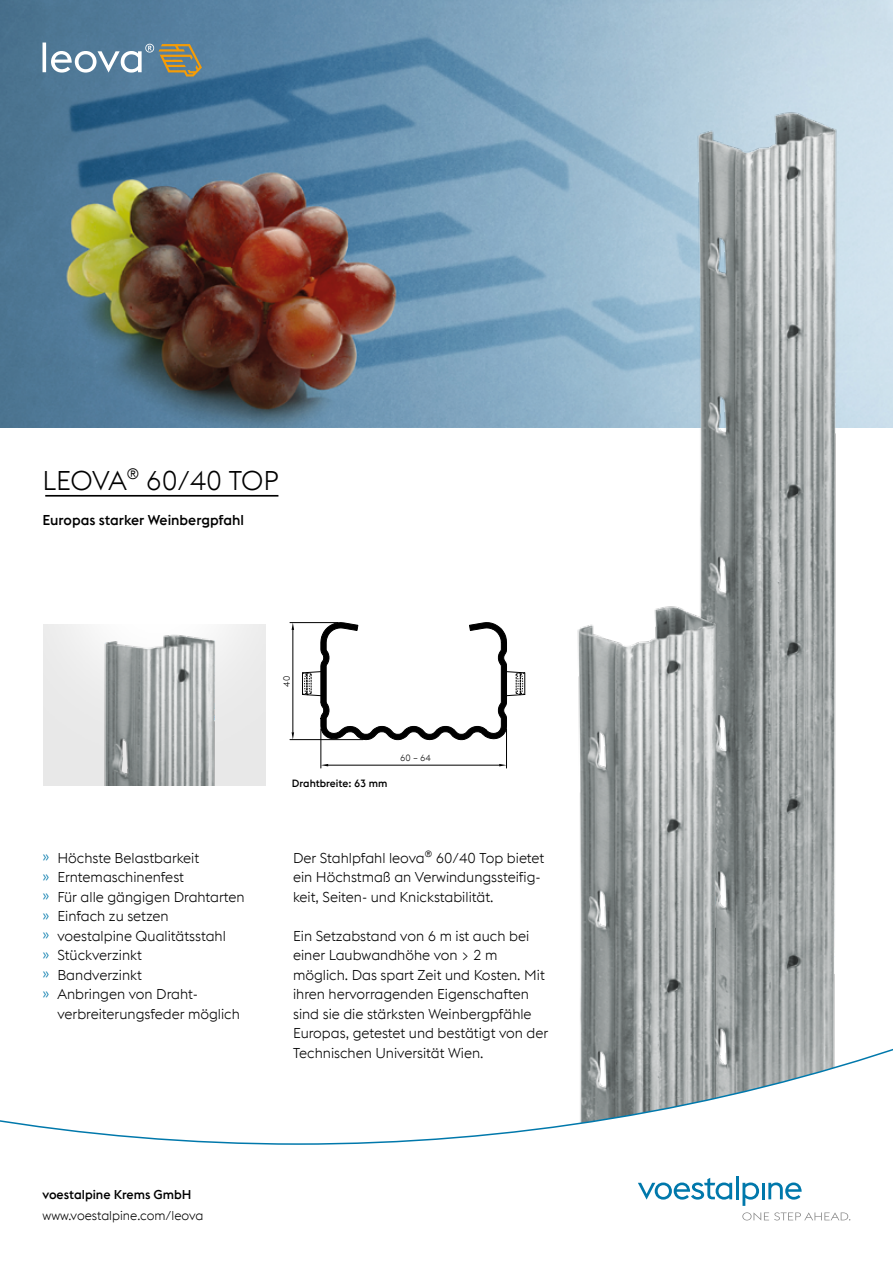
<style>
.page{position:relative;width:893px;height:1263px;background:#fff}
.page>*{position:absolute;margin:0;border:0;box-sizing:border-box;transform-origin:0 0}
.t1{font:300 27px "voestalpine";letter-spacing:-.01em;color:#000}
.t2{font:300 14.25px/19.5px "voestalpine";color:#000}
.t3{font:500 14.25px "voestalpine";color:#000}
.t4{font:300 12.75px "voestalpine";color:#000}
.t5{font:500 12.75px "voestalpine";color:#000}
.t6{font:500 10.5px "voestalpine";color:#000}
.t7{font:300 9px "voestalpine";color:#000}
.s1{color:#0078ab}
</style>
<div class="page">
<img style="left:83px;top:631px;width:143px;height:155px">
<hr style="left:293px;top:630px;width:1px;height:102px;background:#000">
<hr style="left:290px;top:622px;width:48px;height:1px;background:#000">
<hr style="left:290px;top:739px;width:73px;height:1px;background:#000">
<svg style="left:292px;top:732px;width:2px;height:8px"></svg>
<svg style="left:292px;top:623px;width:2px;height:7px"></svg>
<hr style="left:328px;top:765px;width:171px;height:1px;background:#000">
<hr style="left:506px;top:729px;width:1px;height:39px;background:#000">
<hr style="left:321px;top:729px;width:1px;height:39px;background:#000">
<svg style="left:321px;top:764px;width:7px;height:2px"></svg>
<svg style="left:499px;top:764px;width:7px;height:2px"></svg>
<svg style="left:302px;top:622px;width:223px;height:118px"></svg>
<img style="left:0;top:0;width:893px;height:427px">
<img style="left:657px;top:100px;width:208px;height:942px">
<img style="left:577px;top:593px;width:169px;height:449px">
<svg style="left:0;top:1042px;width:893px;height:103px"></svg>
<svg style="left:638px;top:1178px;width:94px;height:21px"></svg>
<hr style="left:736px;top:1176px;width:3px;height:23px;background:#0078ab">
<svg style="left:742px;top:1182px;width:17px;height:24px"></svg>
<hr style="left:762px;top:1183px;width:3px;height:16px;background:#0078ab">
<svg style="left:768px;top:1182px;width:34px;height:17px"></svg>
<svg style="left:742px;top:1212px;width:108px;height:8px"></svg>
<hr style="left:45px;top:495px;width:233px;height:2px;background:#000">
<svg style="left:43px;top:43px;width:159px;height:34px;background:#7d949e"></svg>
<h1 class="t1" style="left:43px;top:465px;width:238px">LEOVA<sup>®</sup> 60/40 TOP</h1>
<p class="t3" style="left:43px;top:511px;width:203px">Europas starker Weinbergpfahl</p>
<p class="t2" style="left:43px;top:848px;width:204px"><span class="s1">»</span> Höchste Belastbarkeit<br><span class="s1">»</span> Erntemaschinenfest<br><span class="s1">»</span> Für alle gängigen Drahtarten <span class="s1">»</span> Einfach zu setzen<br><span class="s1">»</span> voestalpine Qualitätsstahl<br><span class="s1">»</span> Stückverzinkt<br><span class="s1">»</span> Bandverzinkt<br><span class="s1">»</span> Anbringen von Draht-</p>
<p class="t2" style="left:57px;top:1004px;width:184px">verbreiterungsfeder möglich</p>
<p class="t7" style="left:282px;top:686px;width:12px;rotate:-90deg">40</p>
<p class="t6" style="left:292px;top:777px;width:97px">Drahtbreite: 63 mm</p>
<p class="t7" style="left:400px;top:753px;width:32px">60 – 64</p>
<p class="t2" style="left:293px;top:848px;width:253px">Der Stahlpfahl leova<sup>®</sup> 60/40 Top bietet ein Höchstmaß an Verwindungssteifig&shy;keit, Seiten- und Knickstabilität.</p>
<p class="t2" style="left:293px;top:926px;width:257px">Ein Setzabstand von 6 m ist auch bei einer Laubwandhöhe von &gt; 2 m möglich. Das spart Zeit und Kosten. Mit ihren hervorragenden Eigenschaften sind sie die stärksten Weinbergpfähle Europas, getestet und bestätigt von der Technischen Universität Wien.</p>
<p class="t5" style="left:43px;top:1187px;width:151px">voestalpine Krems GmbH</p>
<p class="t4" style="left:43px;top:1208px;width:162px">www.voestalpine.com/leova</p>
</div>
